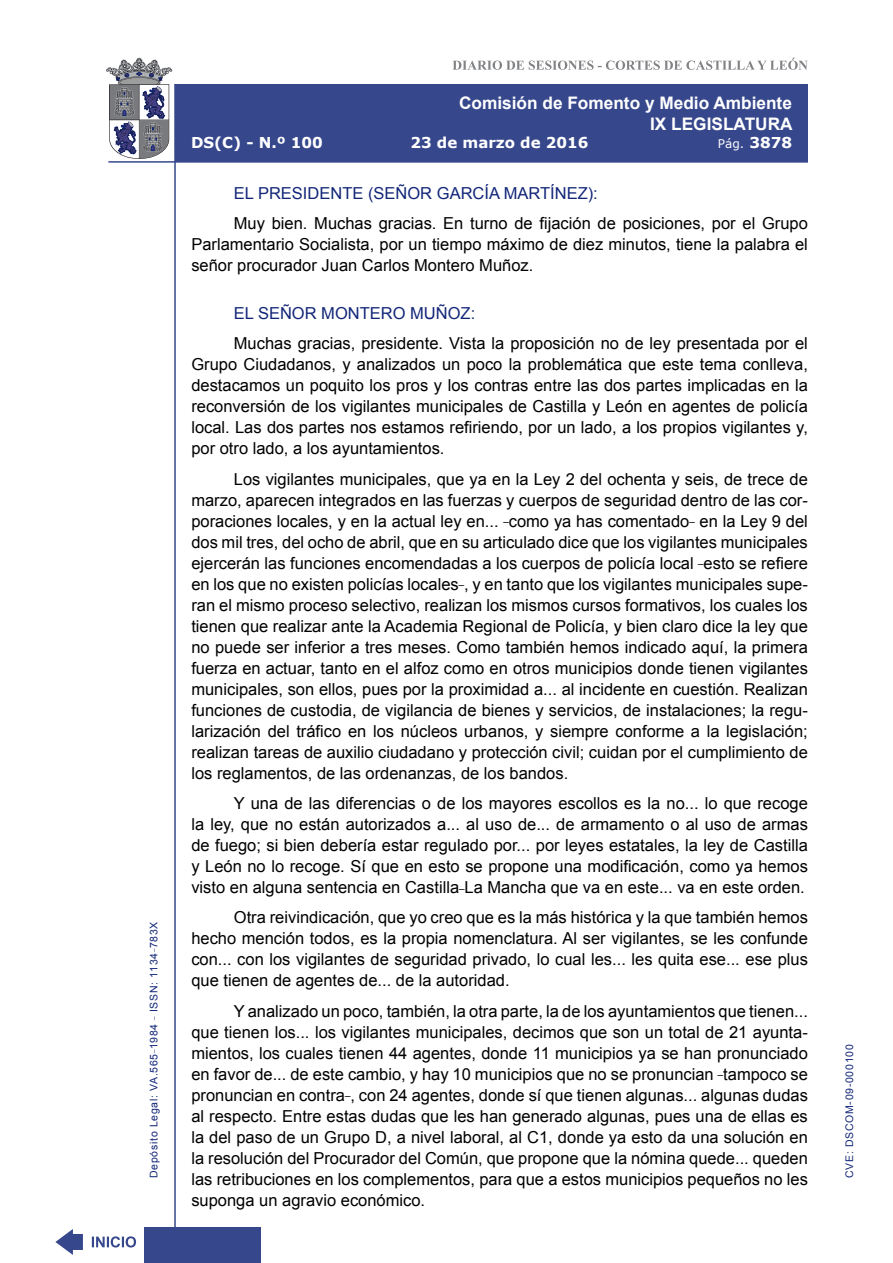
<style>
.page{position:relative;width:893px;height:1263px;background:#fff}
.page>*{position:absolute;margin:0;border:0;box-sizing:border-box;transform-origin:0 0}
.t1{font:700 17.25px "Arial";color:#fff}
.t2{font:16.5px/21px "Arial";color:#000;text-align:justify}
.Orador{font:16.5px "Arial";color:#122678}
.t3{font:700 15px "Verdana";color:#fff}
.t4{font:12px "Verdana";color:#fff}
.t5{font:10.5px "Arial";letter-spacing:.065em;color:#122678}
.s1{font-weight:700;font-size:15px}
</style>
<div class="page">
<svg style="left:452px;top:58px;width:356px;height:12px"></svg>
<hr style="left:174px;top:84px;width:2px;height:1179px;background:#36478c">
<div style="left:144px;top:1227px;width:117px;height:36px;background:#36478c"></div>
<div style="left:175px;top:84px;width:633px;height:78px;background:#36478c"></div>
<hr style="left:108px;top:161px;width:700px;height:2px;background:#36478c">
<svg style="left:92px;top:1236px;width:44px;height:11px"></svg>
<svg style="left:55px;top:1229px;width:28px;height:26px"></svg>
<svg style="left:106px;top:58px;width:66px;height:101px"></svg>
<p class="t5" style="left:147px;top:1178px;width:258px;rotate:-90deg">Depósito Legal: VA.565<sup>_</sup>1984 <sup>_</sup> ISSN: 1134<sup>_</sup>783X</p>
<p class="t1" style="left:459px;top:92px;width:334px">Comisión de Fomento y Medio Ambiente</p>
<p class="t1" style="left:650px;top:113px;width:144px">IX LEGISLATURA</p>
<p class="t3" style="left:191px;top:132px;width:133px">DS(C) - N.º 100</p>
<p class="t3" style="left:410px;top:132px;width:180px">23 de marzo de 2016</p>
<p class="t4" style="left:718px;top:135px;width:76px">Pág. <span class="s1">3878</span></p>
<p class="Orador" style="left:234px;top:183px;width:365px">EL PRESIDENTE (SEÑOR GARCÍA MARTÍNEZ):</p>
<p class="t2" style="left:191px;top:213px;width:618px;text-indent:43px">Muy bien. Muchas gracias. En turno de fijación de posiciones, por el Grupo Parlamentario Socialista, por un tiempo máximo de diez minutos, tiene la palabra el señor procurador Juan Carlos Montero Muñoz.</p>
<p class="Orador" style="left:234px;top:302px;width:243px">EL SEÑOR MONTERO MUÑOZ:</p>
<p class="t2" style="left:191px;top:333px;width:618px;text-indent:43px">Muchas gracias, presidente. Vista la proposición no de ley presentada por el Grupo Ciudadanos, y analizados un poco la problemática que este tema conlleva, destacamos un poquito los pros y los contras entre las dos partes implicadas en la reconversión de los vigilantes municipales de Castilla y León en agentes de policía local. Las dos partes nos estamos refiriendo, por un lado, a los propios vigilantes y, por otro lado, a los ayuntamientos.</p>
<p class="t2" style="left:191px;top:468px;width:618px;text-indent:43px">Los vigilantes municipales, que ya en la Ley 2 del ochenta y seis, de trece de marzo, aparecen integrados en las fuerzas y cuerpos de seguridad dentro de las cor&shy;poraciones locales, y en la actual ley en... <sup>_</sup>como ya has comentado<sup>_</sup> en la Ley 9 del dos mil tres, del ocho de abril, que en su articulado dice que los vigilantes municipales ejercerán las funciones encomendadas a los cuerpos de policía local <sup>_</sup>esto se refiere en los que no existen policías locales<sup>_</sup>, y en tanto que los vigilantes municipales supe&shy;ran el mismo proceso selectivo, realizan los mismos cursos formativos, los cuales los tienen que realizar ante la Academia Regional de Policía, y bien claro dice la ley que no puede ser inferior a tres meses. Como también hemos indicado aquí, la primera fuerza en actuar, tanto en el alfoz como en otros municipios donde tienen vigilantes municipales, son ellos, pues por la proximidad a... al incidente en cuestión. Realizan funciones de custodia, de vigilancia de bienes y servicios, de instalaciones; la regu&shy;larización del tráfico en los núcleos urbanos, y siempre conforme a la legislación; realizan tareas de auxilio ciudadano y protección civil; cuidan por el cumplimiento de los reglamentos, de las ordenanzas, de los bandos.</p>
<p class="t2" style="left:191px;top:793px;width:618px;text-indent:43px">Y una de las diferencias o de los mayores escollos es la no... lo que recoge la ley, que no están autorizados a... al uso de... de armamento o al uso de armas de fuego; si bien debería estar regulado por... por leyes estatales, la ley de Castilla y León no lo recoge. Sí que en esto se propone una modificación, como ya hemos visto en alguna sentencia en Castilla<sup>_</sup>La Mancha que va en este... va en este orden.</p>
<p class="t2" style="left:191px;top:907px;width:618px;text-indent:43px">Otra reivindicación, que yo creo que es la más histórica y la que también hemos hecho mención todos, es la propia nomenclatura. Al ser vigilantes, se les confunde con... con los vigilantes de seguridad privado, lo cual les... les quita ese... ese plus que tienen de agentes de... de la autoridad.</p>
<p class="t2" style="left:191px;top:1000px;width:618px;text-indent:43px">Y analizado un poco, también, la otra parte, la de los ayuntamientos que tienen... que tienen los... los vigilantes municipales, decimos que son un total de 21 ayunta&shy;mientos, los cuales tienen 44 agentes, donde 11 municipios ya se han pronunciado en favor de... de este cambio, y hay 10 municipios que no se pronuncian <sup>_</sup>tampoco se pronuncian en contra<sup>_</sup>, con 24 agentes, donde sí que tienen algunas... algunas dudas al respecto. Entre estas dudas que les han generado algunas, pues una de ellas es la del paso de un Grupo D, a nivel laboral, al C1, donde ya esto da una solución en la resolución del Procurador del Común, que propone que la nómina quede... queden las retribuciones en los complementos, para que a estos municipios pequeños no les suponga un agravio económico.</p>
<p class="t5" style="left:843px;top:1178px;width:135px;rotate:-90deg">CVE: DSCOM-09-000100</p>
</div>
